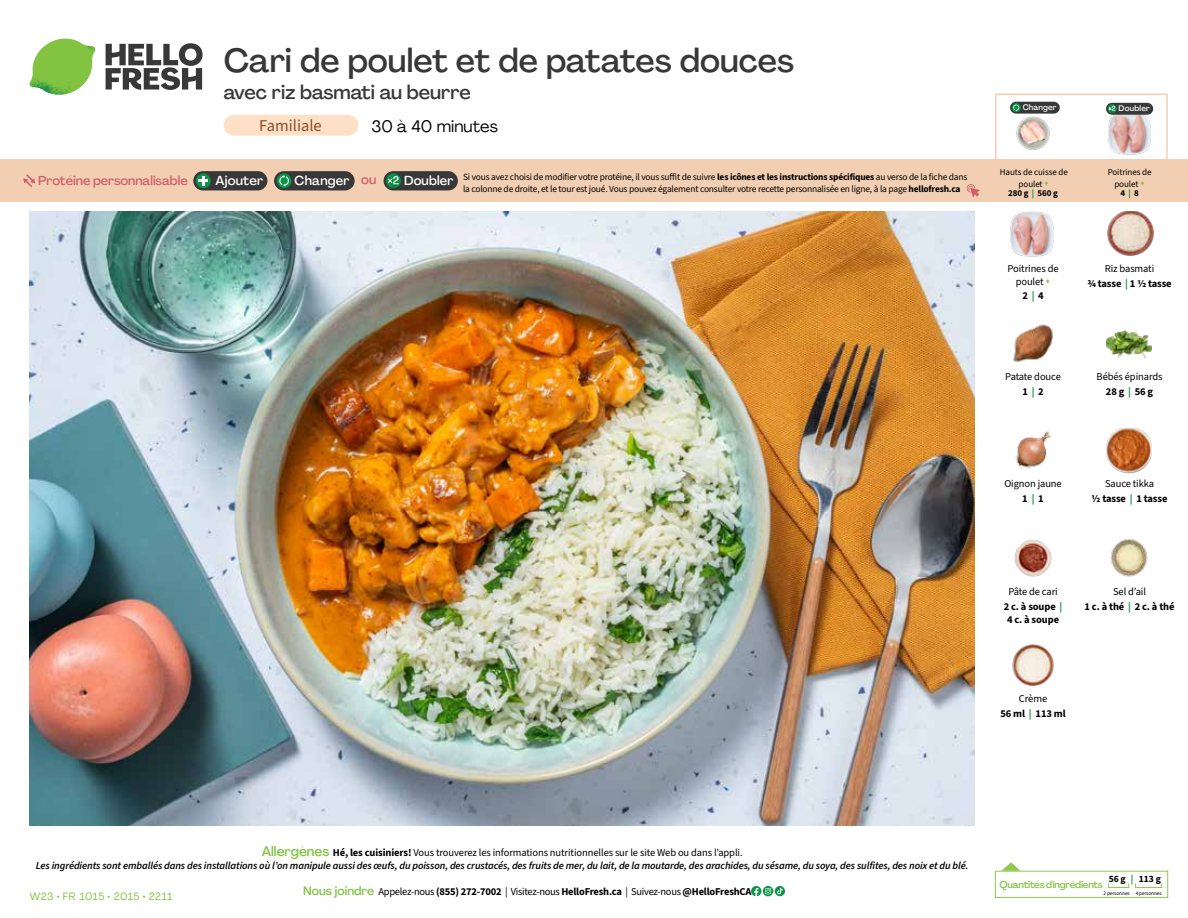
<style>
.page{position:relative;width:1188px;height:918px;background:#fff}
.page>*{position:absolute;margin:0;border:0;box-sizing:border-box;transform-origin:0 0}
.t1{font:500 33px "Agrandir";color:#383839}
.t2{font:500 19.5px "Agrandir";color:#383839}
.t3{font:16.5px "Agrandir";color:#000}
.t4{font:16.5px "Source Sans 3";color:#8e4b25}
.t5{font:500 12.9px "Agrandir";letter-spacing:.015em;color:#fff}
.t6{font:500 12.75px "Agrandir";letter-spacing:-.005em;color:#d15f6a}
.t7{font:italic 600 10.5px/13.5px "Source Sans 3";letter-spacing:-.01em;color:#000;text-align:center}
.t8{font:700 10.5px/14.9px "Source Sans 3";letter-spacing:-.02em;color:#000;text-align:center}
.t9{font:10.5px/14.9px "Source Sans 3";letter-spacing:-.01em;color:#000;text-align:center}
.t10{font:10.5px "Agrandir";letter-spacing:.05em;color:#82c341}
.t11{font:500 9.75px "Agrandir";letter-spacing:-.025em;color:#82c341}
.t12{font:700 9.6px "Source Sans 3";color:#000}
.t13{font:9.45px/12px "Source Sans 3";letter-spacing:-.02em;color:#000}
.t14{font:9px/12px "Source Sans 3";letter-spacing:-.01em;color:#000;text-align:center}
.t15{font:700 9px "Source Sans 3";letter-spacing:-.01em;color:#000}
.t16{font:500 7.95px "Agrandir";letter-spacing:.025em;color:#fff}
.t17{font:5.25px "Source Sans 3";letter-spacing:-.01em;color:#000}
.s1{color:#d15f6a}
.s2{color:#8cba42}
.s3{color:#0b9446}
.s4{font-weight:700}
.s5{font-weight:700;color:#0b9446}
.s6{font-weight:400}
.s7{font-family:"Agrandir";font-weight:500;font-style:normal;font-size:13.5px;color:#82c341}
.s8{font-weight:700;font-style:normal}
.s9{font-weight:400;font-style:normal}
.s10{font-family:"Agrandir";font-weight:500;font-size:12px;color:#82c341}
</style>
<div class="page">
<svg style="left:106px;top:43px;width:97px;height:47px"></svg>
<svg style="left:34px;top:39px;width:59px;height:38px"></svg>
<img style="left:65px;top:39px;width:30px;height:25px">
<img style="left:33px;top:60px;width:56px;height:10px">
<img style="left:29px;top:64px;width:58px;height:31px">
<img style="left:64px;top:70px;width:25px;height:24px">
<img style="left:30px;top:211px;width:945px;height:615px">
<svg style="left:775px;top:886px;width:10px;height:10px"></svg>
<svg style="left:751px;top:886px;width:32px;height:10px"></svg>
<svg style="left:1002px;top:862px;width:19px;height:9px"></svg>
<div style="left:995px;top:871px;width:173px;height:27px;border:1px solid #91c84e"></div>
<div style="left:1108px;top:883px;width:21px;height:5px;border:1px solid #91c84e"></div>
<div style="left:1135px;top:883px;width:27px;height:5px;border:1px solid #91c84e"></div>
<img style="left:1013px;top:324px;width:40px;height:38px">
<img style="left:1106px;top:330px;width:46px;height:29px">
<img style="left:1015px;top:431px;width:36px;height:38px">
<img style="left:1106px;top:428px;width:46px;height:46px">
<img style="left:1014px;top:539px;width:38px;height:38px">
<img style="left:1110px;top:538px;width:38px;height:39px">
<img style="left:1012px;top:644px;width:42px;height:42px">
<img style="left:1108px;top:211px;width:45px;height:45px">
<img style="left:1010px;top:212px;width:44px;height:45px">
<div style="left:0;top:160px;width:1188px;height:42px;background:#f2cfb3"></div>
<svg style="left:23px;top:174px;width:12px;height:13px"></svg>
<div style="left:384px;top:171px;width:74px;height:19px;background:#383839;border-radius:10px"></div>
<svg style="left:386px;top:173px;width:15px;height:15px"></svg>
<div style="left:389px;top:180px;width:11px;height:11px;background:#000;opacity:.35"></div>
<svg style="left:387px;top:176px;width:12px;height:8px"></svg>
<div style="left:274px;top:171px;width:81px;height:19px;background:#383839;border-radius:10px"></div>
<svg style="left:277px;top:173px;width:15px;height:15px"></svg>
<svg style="left:279px;top:175px;width:10px;height:12px"></svg>
<div style="left:193px;top:171px;width:74px;height:19px;background:#383839;border-radius:10px"></div>
<svg style="left:196px;top:173px;width:15px;height:15px"></svg>
<svg style="left:198px;top:176px;width:10px;height:10px"></svg>
<svg style="left:967px;top:184px;width:13px;height:13px"></svg>
<div style="left:995px;top:94px;width:173px;height:69px;border:2px solid #f2cfb3"></div>
<img style="left:1108px;top:113px;width:44px;height:42px">
<img style="left:1016px;top:116px;width:34px;height:34px">
<div style="left:1106px;top:103px;width:47px;height:12px;background:#383839;border-radius:6px"></div>
<svg style="left:1108px;top:104px;width:9px;height:9px"></svg>
<div style="left:1110px;top:108px;width:6px;height:7px;background:#000;opacity:.35"></div>
<svg style="left:1108px;top:106px;width:8px;height:8px"></svg>
<div style="left:1010px;top:102px;width:50px;height:12px;background:#383839;border-radius:6px"></div>
<svg style="left:1012px;top:103px;width:9px;height:9px"></svg>
<svg style="left:1013px;top:104px;width:6px;height:7px"></svg>
<div style="left:224px;top:115px;width:134px;height:21px;background:#fee0c6;border-radius:10px"></div>
<h1 class="t1" style="left:224px;top:40px;width:572px">Cari de poulet et de patates douces</h1>
<h2 class="t2" style="left:224px;top:80px;width:249px">avec riz basmati au beurre</h2>
<h3 class="t3" style="left:372px;top:116px;width:128px">30 à 40 minutes</h3>
<h3 class="t4" style="left:259px;top:115px;width:64px">Familiale</h3>
<p class="t16" style="left:1023px;top:102px;width:35px">Changer</p>
<p class="t16" style="left:1119px;top:104px;width:33px">Doubler</p>
<p class="t6" style="left:38px;top:173px;width:151px">Protéine personnalisable</p>
<p class="t5" style="left:216px;top:172px;width:49px">Ajouter</p>
<p class="t5" style="left:295px;top:172px;width:83px">Changer <span class="s1">ou</span></p>
<p class="t5" style="left:404px;top:172px;width:51px">Doubler</p>
<p class="t14" style="left:1108px;top:166px;width:45px">Poitrines de poulet <span class="s2">▲</span></p>
<p class="t15" style="left:1120px;top:187px;width:20px">4 <span class="s3">|</span> 8</p>
<p class="t14" style="left:1000px;top:166px;width:69px">Hauts de cuisse de poulet <span class="s2">▲</span></p>
<p class="t15" style="left:1008px;top:187px;width:51px">280 g <span class="s3">|</span> 560 g</p>
<p class="t13" style="left:463px;top:171px;width:506px">Si vous avez choisi de modifier votre protéine, il vous suffit de suivre <span class="s4">les icônes et les instructions spécifiques</span> au verso de la fiche dans la colonne de droite, et le tour est joué. Vous pouvez également consulter votre recette personnalisée en ligne, à la page <span class="s4">hellofresh.ca</span></p>
<p class="t9" style="left:1008px;top:262px;width:53px;line-height:13.6px">Poitrines de poulet <span class="s2">▲<br></span><span class="s4">2</span> <span class="s5">|</span> <span class="s4">4</span></p>
<p class="t8" style="left:1087px;top:261px;width:86px;line-height:15.6px"><span class="s6">Riz basmati<br></span>¾ tasse <span class="s3">|</span> 1 ½ tasse</p>
<p class="t9" style="left:1005px;top:369px;width:57px">Patate douce<br><span class="s4">1</span> <span class="s5">|</span> <span class="s4">2</span></p>
<p class="t9" style="left:1097px;top:369px;width:67px">Bébés épinards<br><span class="s4">28g</span> <span class="s5">|</span> <span class="s4">56g</span></p>
<p class="t9" style="left:1004px;top:476px;width:59px">Oignon jaune<br><span class="s4">1</span> <span class="s5">|</span> <span class="s4">1</span></p>
<p class="t8" style="left:1092px;top:476px;width:77px"><span class="s6">Sauce tikka<br></span>½ tasse <span class="s3">|</span> 1 tasse</p>
<p class="t9" style="left:1004px;top:584px;width:60px">Pâte de cari<br><span class="s4">2 c. à soupe</span> <span class="s5">|</span></p>
<p class="t8" style="left:1007px;top:612px;width:54px">4 c. à soupe</p>
<p class="t8" style="left:1085px;top:584px;width:92px"><span class="s6">Sel d’ail<br></span>1 c. à thé <span class="s3">|</span> 2 c. à thé</p>
<p class="t8" style="left:1000px;top:691px;width:67px"><span class="s6">Crème<br></span>56 ml <span class="s3">|</span> 113 ml</p>
<p class="t7" style="left:36px;top:845px;width:934px"><span class="s7">Allergènes</span> <span class="s8">Hé, les cuisiniers!</span> <span class="s9">Vous trouverez les informations nutritionnelles sur le site Web ou dans l’appli.<br></span>Les ingrédients sont emballés dans des installations où l’on manipule aussi des œufs, du poisson, des crustacés, des fruits de mer, du lait, de la moutarde, des arachides, du sésame, du soya, des sulfites, des noix et du blé.</p>
<p class="t10" style="left:30px;top:890px;width:144px">W23 • FR 1015 • 2015 • 2211</p>
<p class="t8" style="left:303px;top:884px;width:450px"><span class="s10">Nous joindre</span> <span class="s6">Appelez-nous</span> (855) 272-7002 <span class="s6">| Visitez-nous</span> HelloFresh.ca <span class="s6">| Suivez-nous</span> @HelloFreshCA</p>
<p class="t12" style="left:1109px;top:872px;width:54px">56 g <span class="s3">|</span> 113 g</p>
<p class="t17" style="left:1103px;top:890px;width:60px">2 personnes 4 personnes</p>
<p class="t11" style="left:1000px;top:878px;width:105px">Quantités d'ingrédients</p>
</div>
